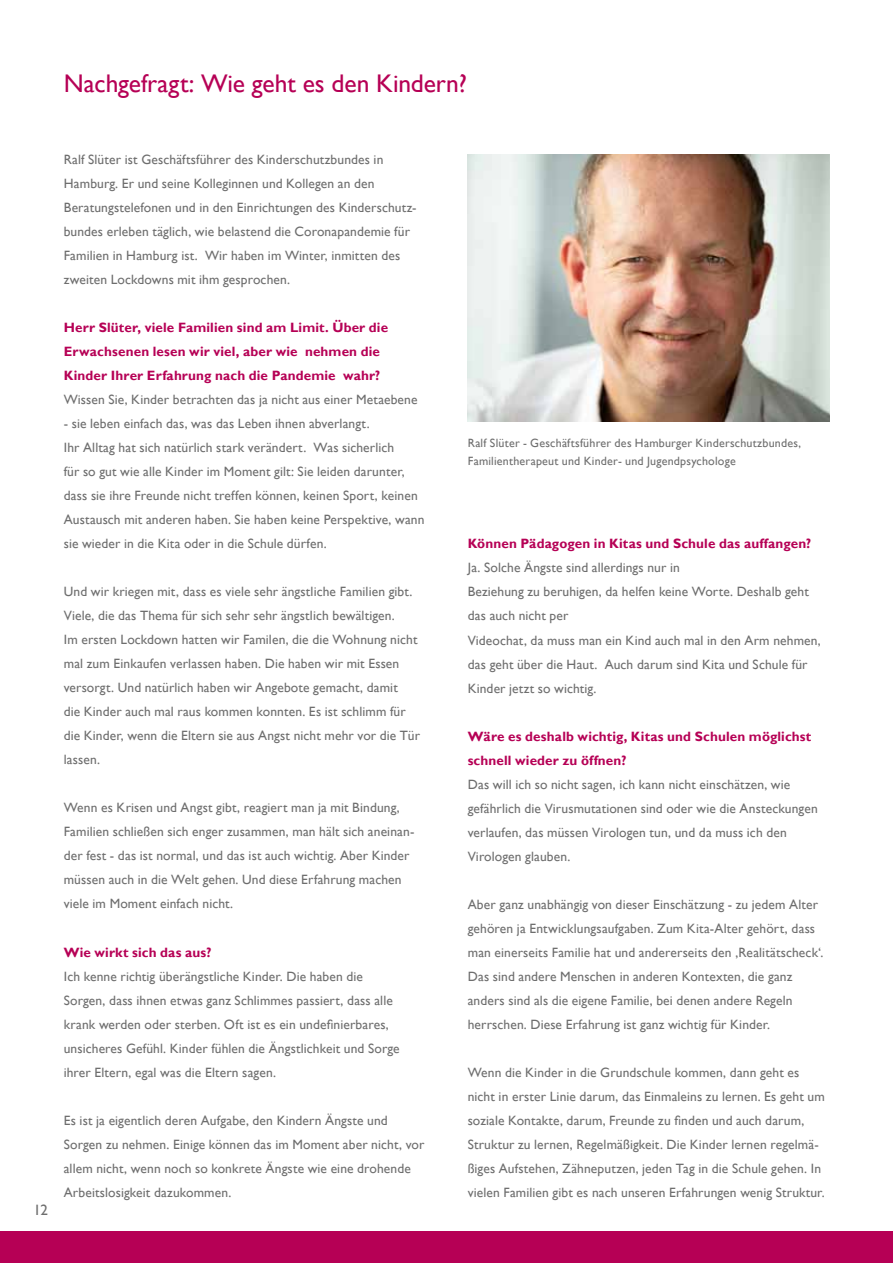
<style>
.page{position:relative;width:893px;height:1263px;background:#fff}
.page>*{position:absolute;margin:0;border:0;box-sizing:border-box;transform-origin:0 0}
.t1{font:25.5px "Gill Sans";letter-spacing:-.005em;color:#b60055}
.t2{font:15px "Gill Sans";color:#6e6e6e}
.t3{font:13.5px/24px "Gill Sans";letter-spacing:.01em;color:#6e6e6e}
.t4{font:700 13.5px/24px "Gill Sans";letter-spacing:.01em;color:#b60055}
.t5{font:12px/18px "Gill Sans";letter-spacing:.02em;color:#6e6e6e}
</style>
<div class="page">
<div style="left:0;top:1231px;width:893px;height:32px;background:#b60055"></div>
<img style="left:468px;top:155px;width:361px;height:267px">
<h1 class="t1" style="left:64px;top:69px;width:405px">Nachgefragt: Wie geht es den Kindern?</h1>
<p class="t2" style="left:34px;top:1201px;width:16px">12</p>
<p class="t3" style="left:64px;top:148px;width:354px">Ralf Slüter ist Geschäftsführer des Kinderschutzbundes in Hamburg. Er und seine Kolleginnen und Kollegen an den Beratungstelefonen und in den Einrichtungen des Kinderschutz&shy;bundes erleben täglich, wie belastend die Coronapandemie für Familien in Hamburg ist. Wir haben im Winter, inmitten des zweiten Lockdowns mit ihm gesprochen.</p>
<p class="t4" style="left:64px;top:316px;width:326px">Herr Slüter, viele Familien sind am Limit. Über die<br>Erwachsenen lesen wir viel, aber wie nehmen die<br>Kinder Ihrer Erfahrung nach die Pandemie wahr?</p>
<p class="t3" style="left:64px;top:388px;width:355px">Wissen Sie, Kinder betrachten das ja nicht aus einer Metaebene</p>
<p class="t3" style="left:64px;top:412px;width:362px">- sie leben einfach das, was das Leben ihnen abverlangt.<br>Ihr Alltag hat sich natürlich stark verändert. Was sicherlich<br>für so gut wie alle Kinder im Moment gilt: Sie leiden darunter, dass sie ihre Freunde nicht treffen können, keinen Sport, keinen Austausch mit anderen haben. Sie haben keine Perspektive, wann sie wieder in die Kita oder in die Schule dürfen.</p>
<p class="t3" style="left:64px;top:580px;width:358px">Und wir kriegen mit, dass es viele sehr ängstliche Familien gibt.<br>Viele, die das Thema für sich sehr sehr ängstlich bewältigen.<br>Im ersten Lockdown hatten wir Familen, die die Wohnung nicht mal zum Einkaufen verlassen haben. Die haben wir mit Essen versorgt. Und natürlich haben wir Angebote gemacht, damit<br>die Kinder auch mal raus kommen konnten. Es ist schlimm für die Kinder, wenn die Eltern sie aus Angst nicht mehr vor die Tür lassen.</p>
<p class="t3" style="left:64px;top:796px;width:352px">Wenn es Krisen und Angst gibt, reagiert man ja mit Bindung, Familien schließen sich enger zusammen, man hält sich aneinan&shy;der fest - das ist normal, und das ist auch wichtig. Aber Kinder müssen auch in die Welt gehen. Und diese Erfahrung machen viele im Moment einfach nicht.</p>
<p class="t4" style="left:64px;top:940px;width:149px">Wie wirkt sich das aus?</p>
<p class="t3" style="left:64px;top:964px;width:337px">Ich kenne richtig überängstliche Kinder. Die haben die Sorgen, dass ihnen etwas ganz Schlimmes passiert, dass alle krank werden oder sterben. Oft ist es ein undefinierbares, unsicheres Gefühl. Kinder fühlen die Ängstlichkeit und Sorge ihrer Eltern, egal was die Eltern sagen.</p>
<p class="t3" style="left:64px;top:1108px;width:362px">Es ist ja eigentlich deren Aufgabe, den Kindern Ängste und Sorgen zu nehmen. Einige können das im Moment aber nicht, vor allem nicht, wenn noch so konkrete Ängste wie eine drohende Arbeitslosigkeit dazukommen.</p>
<p class="t5" style="left:468px;top:434px;width:335px">Ralf Slüter - Geschäftsführer des Hamburger Kinderschutzbundes,<br>Familientherapeut und Kinder- und Jugendpsychologe</p>
<p class="t4" style="left:468px;top:532px;width:345px">Können Pädagogen in Kitas und Schule das auffangen?</p>
<p class="t3" style="left:468px;top:556px;width:355px">Ja. Solche Ängste sind allerdings nur in<br>Beziehung zu beruhigen, da helfen keine Worte. Deshalb geht das auch nicht per<br>Videochat, da muss man ein Kind auch mal in den Arm nehmen, das geht über die Haut. Auch darum sind Kita und Schule für Kinder jetzt so wichtig.</p>
<p class="t4" style="left:468px;top:724px;width:345px">Wäre es deshalb wichtig, Kitas und Schulen möglichst schnell wieder zu öffnen?</p>
<p class="t3" style="left:468px;top:772px;width:352px">Das will ich so nicht sagen, ich kann nicht einschätzen, wie gefährlich die Virusmutationen sind oder wie die Ansteckungen verlaufen, das müssen Virologen tun, und da muss ich den Virologen glauben.</p>
<p class="t3" style="left:468px;top:892px;width:357px">Aber ganz unabhängig von dieser Einschätzung - zu jedem Alter gehören ja Entwicklungsaufgaben. Zum Kita-Alter gehört, dass man einerseits Familie hat und andererseits den ‚Realitätscheck‘.<br>Das sind andere Menschen in anderen Kontexten, die ganz anders sind als die eigene Familie, bei denen andere Regeln herrschen. Diese Erfahrung ist ganz wichtig für Kinder.</p>
<p class="t3" style="left:468px;top:1060px;width:359px">Wenn die Kinder in die Grundschule kommen, dann geht es nicht in erster Linie darum, das Einmaleins zu lernen. Es geht um soziale Kontakte, darum, Freunde zu finden und auch darum, Struktur zu lernen, Regelmäßigkeit. Die Kinder lernen regelmä&shy;ßiges Aufstehen, Zähneputzen, jeden Tag in die Schule gehen. In vielen Familien gibt es nach unseren Erfahrungen wenig Struktur.</p>
</div>
